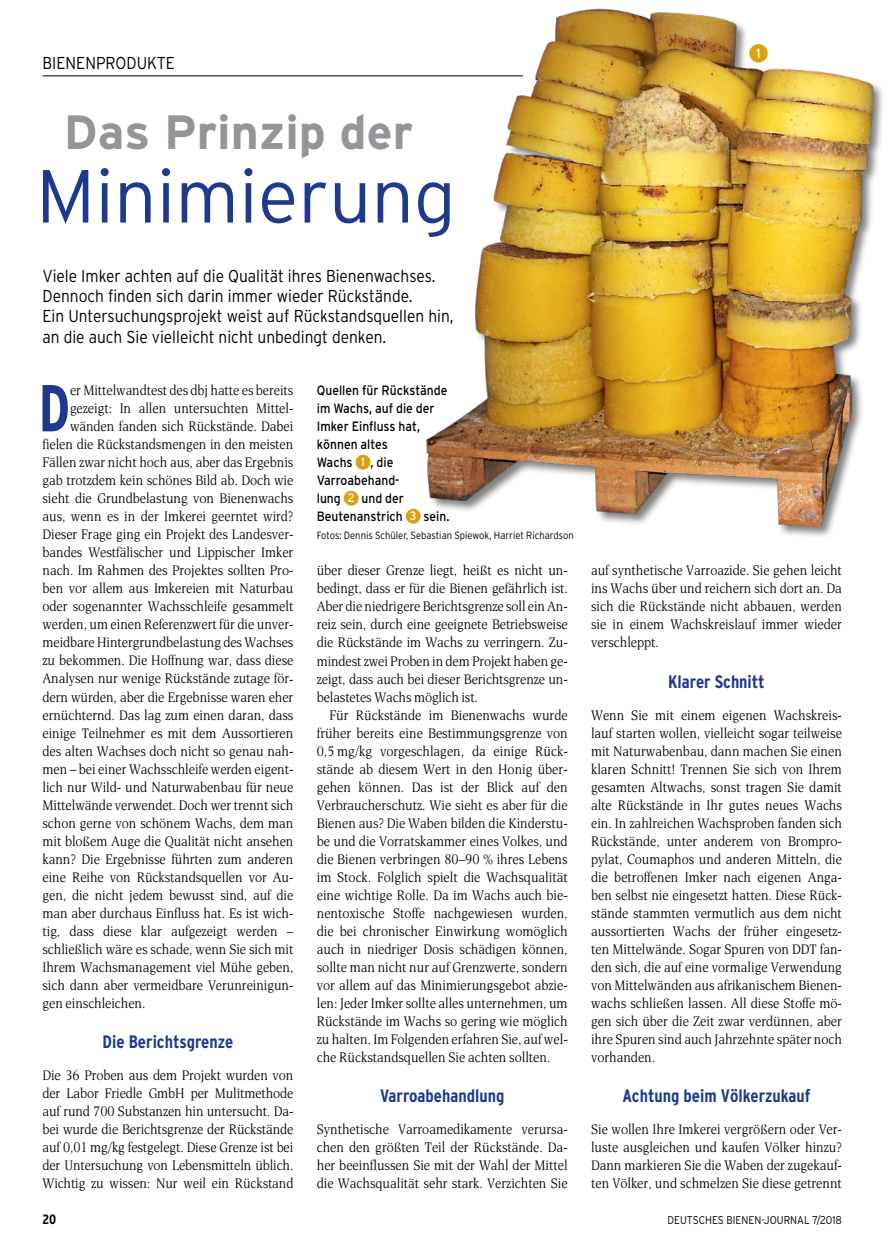
<style>
.page{position:relative;width:893px;height:1255px;background:#fff}
.page>*{position:absolute;margin:0;border:0;box-sizing:border-box;transform-origin:0 0}
.t1{font:300 75px "Interstate";color:#1e398d}
.t2{font:700 condensed 66.15px "Interstate";color:#1e398d;scale:.9 1}
.t3{font:700 48px "Interstate";color:#939598}
.t4{font:700 condensed 18px "Interstate";color:#1e398d}
.t5{font:300 17.25px/20.2px "Interstate";color:#000;scale:.9 1}
.t6{font:14.7px/18px "Esperanto OTF";letter-spacing:-.005em;color:#000;text-align:justify;scale:.9 1}
.t7{font:13.5px/18px "Interstate";color:#000;scale:.9 1}
.t8{font:700 condensed 13.5px "Interstate";color:#000}
.t9{font:13.5px "Interstate";color:#fff;scale:.9 1}
.t10{font:300 11.25px "Interstate";color:#000;scale:.9 1}
.t11{font:300 10.5px "Interstate";color:#000;scale:.9 1}
.s1{font-size:12.15px;color:#fff}
</style>
<div class="page">
<img style="left:411px;top:8px;width:472px;height:529px">
<div style="left:356px;top:455px;width:14px;height:14px;background:#dba111;border-radius:50%"></div>
<div style="left:344px;top:491px;width:15px;height:14px;background:#dba111;border-radius:50%"></div>
<div style="left:406px;top:509px;width:15px;height:14px;background:#dba111;border-radius:50%"></div>
<hr style="left:43px;top:75px;width:480px;height:1px;background:#000">
<div style="left:749px;top:44px;width:19px;height:18px;background:#dba111;border-radius:50%"></div>
<p class="t5" style="left:43px;top:53px;width:149px">BIENENPRODUKTE</p>
<h3 class="t3" style="left:64px;top:103px;width:351px">Das Prinzip der</h3>
<h1 class="t1" style="left:36px;top:150px;width:421px">Minimierung</h1>
<p class="t5" style="left:43px;top:265px;width:458px">Viele Imker achten auf die Qualität ihres Bienenwachses.<br>Dennoch finden sich darin immer wieder Rückstände.<br>Ein Untersuchungsprojekt weist auf Rückstandsquellen hin, an die auch Sie vielleicht nicht unbedingt denken.</p>
<h2 class="t2" style="left:39px;top:368px;width:37px">D</h2>
<p class="t6" style="left:70px;top:381px;width:250px">er Mittelwandtest des dbj hatte es bereits</p>
<p class="t6" style="left:70px;top:399px;width:250px">gezeigt: In allen untersuchten Mittel-</p>
<p class="t6" style="left:70px;top:417px;width:250px">wänden fanden sich Rückstände. Dabei</p>
<p class="t6" style="left:43px;top:435px;width:280px">fielen die Rückstandsmengen in den meisten</p>
<p class="t6" style="left:43px;top:453px;width:280px">Fällen zwar nicht hoch aus, aber das Ergebnis</p>
<p class="t6" style="left:43px;top:471px;width:280px">gab trotzdem kein schönes Bild ab. Doch wie</p>
<p class="t6" style="left:43px;top:489px;width:280px">sieht die Grundbelastung von Bienenwachs</p>
<p class="t6" style="left:43px;top:507px;width:280px">aus, wenn es in der Imkerei geerntet wird?</p>
<p class="t6" style="left:43px;top:525px;width:280px">Dieser Frage ging ein Projekt des Landesver-</p>
<p class="t6" style="left:43px;top:543px;width:280px">bandes Westfälischer und Lippischer Imker</p>
<p class="t6" style="left:43px;top:561px;width:280px">nach. Im Rahmen des Projektes sollten Pro-</p>
<p class="t6" style="left:43px;top:579px;width:280px">ben vor allem aus Imkereien mit Naturbau</p>
<p class="t6" style="left:43px;top:597px;width:280px">oder sogenannter Wachsschleife gesammelt</p>
<p class="t6" style="left:43px;top:615px;width:280px">werden, um einen Referenzwert für die unver-</p>
<p class="t6" style="left:43px;top:633px;width:280px">meidbare Hintergrundbelastung des Wachses</p>
<p class="t6" style="left:43px;top:651px;width:280px">zu bekommen. Die Hoffnung war, dass diese</p>
<p class="t6" style="left:43px;top:669px;width:280px">Analysen nur wenige Rückstände zutage för-</p>
<p class="t6" style="left:43px;top:687px;width:280px">dern würden, aber die Ergebnisse waren eher</p>
<p class="t6" style="left:43px;top:705px;width:280px">ernüchternd. Das lag zum einen daran, dass</p>
<p class="t6" style="left:43px;top:723px;width:280px">einige Teilnehmer es mit dem Aussortieren</p>
<p class="t6" style="left:43px;top:741px;width:280px">des alten Wachses doch nicht so genau nah-</p>
<p class="t6" style="left:43px;top:759px;width:280px">men – bei einer Wachsschleife werden eigent-</p>
<p class="t6" style="left:43px;top:777px;width:280px">lich nur Wild- und Naturwabenbau für neue</p>
<p class="t6" style="left:43px;top:795px;width:280px">Mittelwände verwendet. Doch wer trennt sich</p>
<p class="t6" style="left:43px;top:813px;width:280px">schon gerne von schönem Wachs, dem man</p>
<p class="t6" style="left:43px;top:831px;width:280px">mit bloßem Auge die Qualität nicht ansehen</p>
<p class="t6" style="left:43px;top:849px;width:280px">kann? Die Ergebnisse führten zum anderen</p>
<p class="t6" style="left:43px;top:867px;width:280px">eine Reihe von Rückstandsquellen vor Au-</p>
<p class="t6" style="left:43px;top:885px;width:280px">gen, die nicht jedem bewusst sind, auf die</p>
<p class="t6" style="left:43px;top:903px;width:280px">man aber durchaus Einfluss hat. Es ist wich-</p>
<p class="t6" style="left:43px;top:921px;width:280px">tig, dass diese klar aufgezeigt werden –</p>
<p class="t6" style="left:43px;top:939px;width:280px">schließlich wäre es schade, wenn Sie sich mit</p>
<p class="t6" style="left:43px;top:957px;width:280px">Ihrem Wachsmanagement viel Mühe geben,</p>
<p class="t6" style="left:43px;top:975px;width:280px">sich dann aber vermeidbare Verunreinigun-</p>
<p class="t6" style="left:43px;top:993px;width:116px">gen einschleichen.</p>
<p class="t4" style="left:103px;top:1031px;width:132px">Die Berichtsgrenze</p>
<p class="t6" style="left:43px;top:1065px;width:280px">Die 36 Proben aus dem Projekt wurden von der Labor Friedle GmbH per Mulitmethode auf rund 700 Substanzen hin untersucht. Da&shy;bei wurde die Berichtsgrenze der Rückstände auf 0,01 mg/kg festgelegt. Diese Grenze ist bei der Untersuchung von Lebensmitteln üblich.<br>Wichtig zu wissen: Nur weil ein Rückstand</p>
<p class="t7" style="left:317px;top:381px;width:149px">Quellen für Rückstände im Wachs, auf die der<br>Imker Einfluss hat, können altes<br>Wachs <span class="s1">1</span> , die<br>Varroabehand-<br>lung <span class="s1">2</span> und der<br>Beutenanstrich <span class="s1">3</span> sein.</p>
<p class="t11" style="left:317px;top:529px;width:287px">Fotos: Dennis Schüler, Sebastian Spiewok, Harriet Richardson</p>
<p class="t6" style="left:317px;top:561px;width:280px">über dieser Grenze liegt, heißt es nicht un&shy;bedingt, dass er für die Bienen gefährlich ist.<br>Aber die niedrigere Berichtsgrenze soll ein An&shy;reiz sein, durch eine geeignete Betriebsweise die Rückstände im Wachs zu verringern. Zu&shy;mindest zwei Proben in dem Projekt haben ge&shy;zeigt, dass auch bei dieser Berichtsgrenze un&shy;belastetes Wachs möglich ist.</p>
<p class="t6" style="left:317px;top:705px;width:280px;text-indent:13px">Für Rückstände im Bienenwachs wurde früher bereits eine Bestimmungsgrenze von 0,5 mg/kg vorgeschlagen, da einige Rück&shy;stände ab diesem Wert in den Honig über&shy;gehen können. Das ist der Blick auf den Verbraucherschutz. Wie sieht es aber für die Bienen aus? Die Waben bilden die Kinderstu&shy;be und die Vorratskammer eines Volkes, und die Bienen verbringen 80–90 % ihres Lebens im Stock. Folglich spielt die Wachsqualität eine wichtige Rolle. Da im Wachs auch bie&shy;nentoxische Stoffe nachgewiesen wurden, die bei chronischer Einwirkung womöglich auch in niedriger Dosis schädigen können, sollte man nicht nur auf Grenzwerte, sondern vor allem auf das Minimierungsgebot abzie&shy;len: Jeder Imker sollte alles unternehmen, um Rückstände im Wachs so gering wie möglich zu halten. Im Folgenden erfahren Sie, auf wel&shy;che Rückstandsquellen Sie achten sollten.</p>
<p class="t4" style="left:380px;top:1085px;width:126px">Varroabehandlung</p>
<p class="t6" style="left:317px;top:1119px;width:280px">Synthetische Varroamedikamente verursa&shy;chen den größten Teil der Rückstände. Da&shy;her beeinflussen Sie mit der Wahl der Mittel die Wachsqualität sehr stark. Verzichten Sie</p>
<p class="t9" style="left:756px;top:45px;width:6px">1</p>
<p class="t6" style="left:591px;top:561px;width:280px">auf synthetische Varroazide. Sie gehen leicht ins Wachs über und reichern sich dort an. Da sich die Rückstände nicht abbauen, werden sie in einem Wachskreislauf immer wieder verschleppt.</p>
<p class="t4" style="left:668px;top:671px;width:98px">Klarer Schnitt</p>
<p class="t6" style="left:591px;top:705px;width:280px">Wenn Sie mit einem eigenen Wachskreis&shy;lauf starten wollen, vielleicht sogar teilweise mit Naturwabenbau, dann machen Sie einen klaren Schnitt! Trennen Sie sich von Ihrem gesamten Altwachs, sonst tragen Sie damit alte Rückstände in Ihr gutes neues Wachs ein. In zahlreichen Wachsproben fanden sich Rückstände, unter anderem von Brompro&shy;pylat, Coumaphos und anderen Mitteln, die die betroffenen Imker nach eigenen Anga&shy;ben selbst nie eingesetzt hatten. Diese Rück&shy;stände stammten vermutlich aus dem nicht aussortierten Wachs der früher eingesetz&shy;ten Mittelwände. Sogar Spuren von DDT fan&shy;den sich, die auf eine vormalige Verwendung von Mittelwänden aus afrikanischem Bienen&shy;wachs schließen lassen. All diese Stoffe mö&shy;gen sich über die Zeit zwar verdünnen, aber ihre Spuren sind auch Jahrzehnte später noch vorhanden.</p>
<p class="t4" style="left:623px;top:1085px;width:189px">Achtung beim Völkerzukauf</p>
<p class="t6" style="left:591px;top:1119px;width:280px">Sie wollen Ihre Imkerei vergrößern oder Ver&shy;luste ausgleichen und kaufen Völker hinzu?<br>Dann markieren Sie die Waben der zugekauf&shy;ten Völker, und schmelzen Sie diese getrennt</p>
<p class="t8" style="left:43px;top:1210px;width:15px">20</p>
<p class="t10" style="left:667px;top:1212px;width:195px">DEUTSCHES BIENEN-JOURNAL 7/2018</p>
</div>
